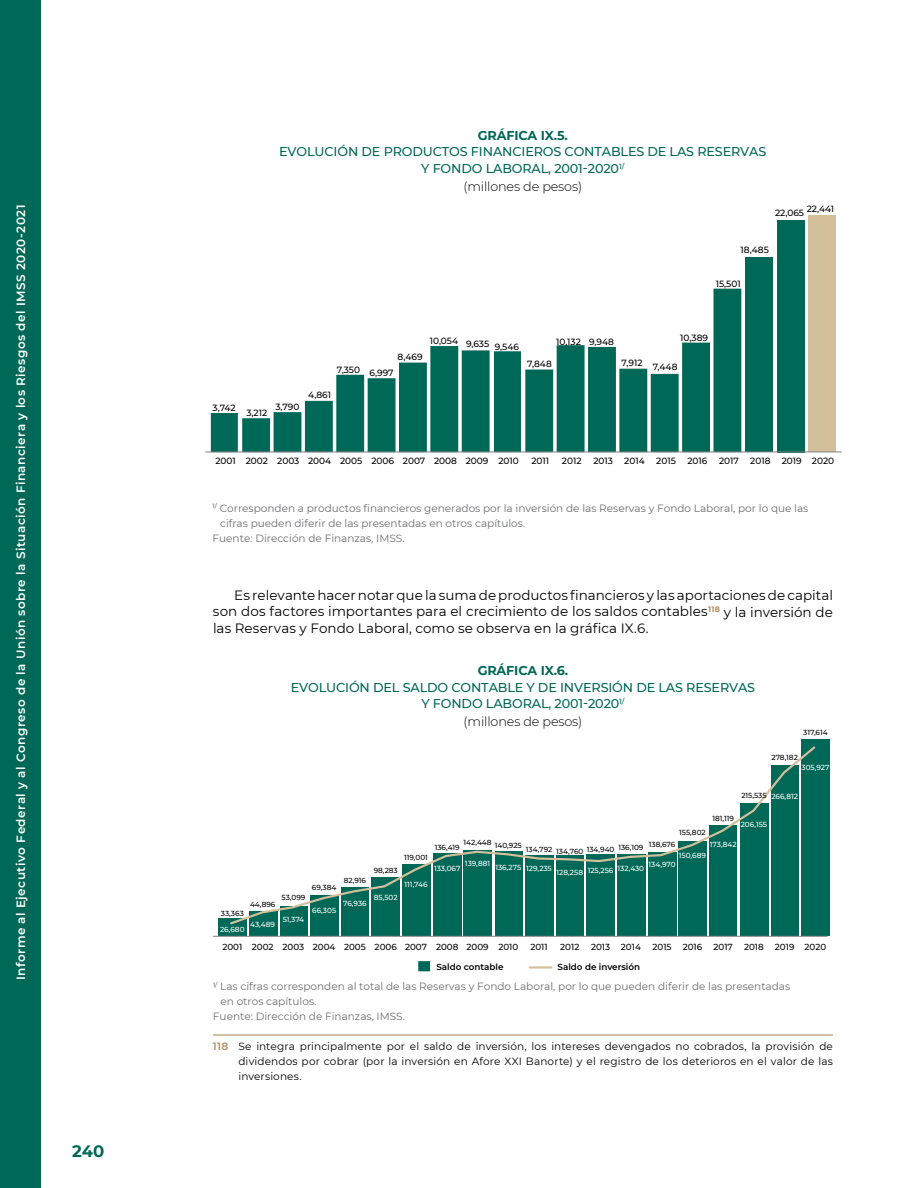
<style>
.page{position:relative;width:918px;height:1188px;background:#fff}
.page>*{position:absolute;margin:0;border:0;box-sizing:border-box;transform-origin:0 0}
.t1{font:700 16.5px "Montserrat";color:#006857}
.t2{font:13.5px/16.5px "Montserrat";letter-spacing:.005em;color:#000;text-align:justify}
.t3{font:500 12.75px/16.5px "Montserrat";letter-spacing:-.01em;color:#006857;text-align:center}
.t4{font:300 12.75px "Montserrat";letter-spacing:-.01em;color:#000}
.t5{font:700 12.75px "Montserrat";letter-spacing:-.01em;color:#006857}
.t6{font:600 12px "Montserrat";letter-spacing:.04em;color:#fff}
.t7{font:10.5px "Montserrat";color:#6d6e71}
.t8{font:10.5px/15px "Montserrat";letter-spacing:.01em;color:#000;text-align:justify}
.t9{font:500 9px "Montserrat";color:#000}
.t10{font:500 8.7px "Montserrat";letter-spacing:-.005em;color:#000}
.t11{font:600 8.7px "Montserrat";color:#000}
.t12{font:500 7.35px "Montserrat";color:#000}
.t13{font:500 7.35px "Montserrat";color:#fff}
.s1{font-weight:600;color:#b38e5c}
</style>
<div class="page">
<div style="left:0;top:0;width:40px;height:1188px;background:#006857"></div>
<hr style="left:213px;top:1034px;width:620px;height:2px;background:#b38e5c">
<div style="left:808px;top:216px;width:28px;height:236px;background:#d4bf9b"></div>
<div style="left:745px;top:257px;width:28px;height:195px;background:#006857"></div>
<div style="left:777px;top:220px;width:27px;height:232px;background:#006857"></div>
<svg style="left:211px;top:289px;width:530px;height:163px"></svg>
<hr style="left:205px;top:452px;width:637px;height:1px;background:#808285">
<div style="left:218px;top:918px;width:29px;height:18px;background:#006857"></div>
<div style="left:249px;top:912px;width:28px;height:24px;background:#006857"></div>
<div style="left:280px;top:906px;width:28px;height:30px;background:#006857"></div>
<div style="left:310px;top:896px;width:29px;height:40px;background:#006857"></div>
<div style="left:341px;top:887px;width:28px;height:49px;background:#006857"></div>
<div style="left:372px;top:878px;width:28px;height:58px;background:#006857"></div>
<div style="left:402px;top:864px;width:29px;height:72px;background:#006857"></div>
<div style="left:433px;top:853px;width:29px;height:83px;background:#006857"></div>
<div style="left:464px;top:850px;width:28px;height:86px;background:#006857"></div>
<div style="left:495px;top:851px;width:27px;height:85px;background:#006857"></div>
<div style="left:525px;top:855px;width:29px;height:81px;background:#006857"></div>
<div style="left:556px;top:855px;width:28px;height:81px;background:#006857"></div>
<div style="left:586px;top:854px;width:29px;height:82px;background:#006857"></div>
<div style="left:617px;top:854px;width:29px;height:82px;background:#006857"></div>
<div style="left:648px;top:853px;width:28px;height:83px;background:#006857"></div>
<div style="left:678px;top:842px;width:29px;height:94px;background:#006857"></div>
<div style="left:710px;top:826px;width:27px;height:110px;background:#006857"></div>
<div style="left:740px;top:804px;width:28px;height:132px;background:#006857"></div>
<div style="left:771px;top:765px;width:28px;height:171px;background:#006857"></div>
<div style="left:801px;top:740px;width:29px;height:196px;background:#006857"></div>
<svg style="left:230px;top:746px;width:586px;height:180px"></svg>
<hr style="left:530px;top:966px;width:22px;height:3px;background:#d4bf9b">
<div style="left:419px;top:962px;width:10px;height:9px;background:#006857"></div>
<div style="left:418px;top:961px;width:12px;height:10px;border:1px solid #006857"></div>
<hr style="left:213px;top:936px;width:615px;height:1px;background:#808285">
<p class="t6" style="left:12px;top:980px;width:777px;rotate:-90deg">Informe al Ejecutivo Federal y al Congreso de la Unión sobre la Situación Financiera y los Riesgos del IMSS 2020-2021</p>
<h1 class="t1" style="left:72px;top:1140px;width:33px">240</h1>
<p class="t5" style="left:478px;top:126px;width:92px">GRÁFICA IX.5.</p>
<p class="t3" style="left:279px;top:143px;width:489px">EVOLUCIÓN DE PRODUCTOS FINANCIEROS CONTABLES DE LAS RESERVAS<br>Y FONDO LABORAL, 2001-2020<sup>1/</sup></p>
<p class="t4" style="left:463px;top:178px;width:120px">(millones de pesos)</p>
<p class="t9" style="left:807px;top:202px;width:29px">22,441</p>
<p class="t9" style="left:775px;top:207px;width:31px">22,065</p>
<p class="t9" style="left:741px;top:244px;width:30px">18,485</p>
<p class="t9" style="left:716px;top:277px;width:27px">15,501</p>
<p class="t9" style="left:213px;top:401px;width:25px">3,742</p>
<p class="t9" style="left:246px;top:407px;width:22px">3,212</p>
<p class="t9" style="left:275px;top:401px;width:26px">3,790</p>
<p class="t9" style="left:430px;top:337px;width:91px">10,054 9,635 9,546</p>
<p class="t9" style="left:398px;top:350px;width:26px">8,469</p>
<p class="t9" style="left:337px;top:365px;width:58px">7,350 6,997</p>
<p class="t9" style="left:308px;top:389px;width:25px">4,861</p>
<p class="t9" style="left:556px;top:335px;width:59px">10,132 9,948</p>
<p class="t9" style="left:527px;top:358px;width:26px">7,848</p>
<p class="t9" style="left:622px;top:356px;width:22px">7,912</p>
<p class="t9" style="left:680px;top:331px;width:29px">10,389</p>
<p class="t9" style="left:653px;top:361px;width:26px">7,448</p>
<p class="t9" style="left:215px;top:455px;width:305px">2001 2002 2003 2004 2005 2006 2007 2008 2009 2010</p>
<p class="t9" style="left:532px;top:455px;width:19px">2011</p>
<p class="t9" style="left:562px;top:455px;width:21px">2012</p>
<p class="t9" style="left:593px;top:455px;width:21px">2013</p>
<p class="t9" style="left:624px;top:455px;width:22px">2014</p>
<p class="t9" style="left:656px;top:455px;width:21px">2015</p>
<p class="t9" style="left:687px;top:455px;width:21px">2016</p>
<p class="t9" style="left:719px;top:455px;width:21px">2017</p>
<p class="t9" style="left:750px;top:455px;width:22px">2018</p>
<p class="t9" style="left:782px;top:455px;width:54px">2019 2020</p>
<p class="t7" style="left:213px;top:501px;width:597px"><sup>1/</sup> Corresponden a productos financieros generados por la inversión de las Reservas y Fondo Laboral, por lo que las</p>
<p class="t7" style="left:220px;top:516px;width:307px">cifras pueden diferir de las presentadas en otros capítulos.</p>
<p class="t7" style="left:213px;top:531px;width:193px">Fuente: Dirección de Finanzas, IMSS.</p>
<p class="t2" style="left:213px;top:586px;width:621px;text-indent:21px">Es relevante hacer notar que la suma de productos financieros y las aportaciones de capital son dos factores importantes para el crecimiento de los saldos contables<sup>118</sup> y la inversión de las Reservas y Fondo Laboral, como se observa en la gráfica IX.6.</p>
<p class="t5" style="left:478px;top:662px;width:92px">GRÁFICA IX.6.</p>
<p class="t3" style="left:291px;top:679px;width:466px">EVOLUCIÓN DEL SALDO CONTABLE Y DE INVERSIÓN DE LAS RESERVAS<br>Y FONDO LABORAL, 2001-2020<sup>1/</sup></p>
<p class="t4" style="left:464px;top:713px;width:120px">(millones de pesos)</p>
<p class="t12" style="left:803px;top:728px;width:26px">317,614</p>
<p class="t13" style="left:801px;top:762px;width:29px">305,927</p>
<p class="t12" style="left:772px;top:752px;width:28px">278,182</p>
<p class="t12" style="left:741px;top:791px;width:27px">215,535</p>
<p class="t13" style="left:771px;top:791px;width:28px">266,812</p>
<p class="t12" style="left:712px;top:813px;width:23px">181,119</p>
<p class="t13" style="left:741px;top:819px;width:28px">206,155</p>
<p class="t12" style="left:679px;top:827px;width:28px">155,802</p>
<p class="t12" style="left:435px;top:843px;width:26px">136,419</p>
<p class="t12" style="left:464px;top:839px;width:60px">142,448 140,925</p>
<p class="t12" style="left:649px;top:839px;width:28px">138,676</p>
<p class="t13" style="left:710px;top:839px;width:28px">173,842</p>
<p class="t12" style="left:526px;top:845px;width:119px">134,792 134,760 134,940 136,109</p>
<p class="t13" style="left:679px;top:850px;width:28px">150,689</p>
<p class="t12" style="left:404px;top:852px;width:25px">119,001</p>
<p class="t13" style="left:465px;top:858px;width:27px">139,881</p>
<p class="t13" style="left:649px;top:859px;width:29px">134,970</p>
<p class="t13" style="left:495px;top:862px;width:58px">136,275 129,235</p>
<p class="t13" style="left:557px;top:865px;width:89px">128,258 125,256 132,430</p>
<p class="t13" style="left:434px;top:863px;width:28px">133,067</p>
<p class="t12" style="left:374px;top:865px;width:26px">98,283</p>
<p class="t12" style="left:344px;top:875px;width:24px">82,916</p>
<p class="t13" style="left:405px;top:879px;width:24px">111,746</p>
<p class="t12" style="left:312px;top:882px;width:26px">69,384</p>
<p class="t13" style="left:374px;top:892px;width:25px">85,502</p>
<p class="t12" style="left:282px;top:892px;width:25px">53,099</p>
<p class="t13" style="left:343px;top:898px;width:25px">76,936</p>
<p class="t12" style="left:250px;top:899px;width:27px">44,896</p>
<p class="t13" style="left:312px;top:906px;width:26px">66,305</p>
<p class="t12" style="left:221px;top:908px;width:24px">33,363</p>
<p class="t13" style="left:283px;top:914px;width:23px">51,374</p>
<p class="t13" style="left:250px;top:919px;width:26px">43,489</p>
<p class="t13" style="left:220px;top:924px;width:26px">26,680</p>
<p class="t10" style="left:222px;top:941px;width:297px">2001 2002 2003 2004 2005 2006 2007 2008 2009 2010</p>
<p class="t10" style="left:530px;top:941px;width:19px">2011</p>
<p class="t10" style="left:560px;top:941px;width:21px">2012</p>
<p class="t10" style="left:591px;top:941px;width:51px">2013 2014</p>
<p class="t10" style="left:653px;top:941px;width:21px">2015</p>
<p class="t10" style="left:683px;top:941px;width:21px">2016</p>
<p class="t10" style="left:714px;top:941px;width:21px">2017</p>
<p class="t10" style="left:744px;top:941px;width:21px">2018</p>
<p class="t10" style="left:775px;top:941px;width:53px">2019 2020</p>
<p class="t11" style="left:436px;top:961px;width:69px">Saldo contable</p>
<p class="t11" style="left:558px;top:961px;width:84px">Saldo de inversión</p>
<p class="t7" style="left:213px;top:979px;width:579px"><sup>1/</sup> Las cifras corresponden al total de las Reservas y Fondo Laboral, por lo que pueden diferir de las presentadas</p>
<p class="t7" style="left:220px;top:994px;width:97px">en otros capítulos.</p>
<p class="t7" style="left:213px;top:1009px;width:193px">Fuente: Dirección de Finanzas, IMSS.</p>
<p class="t8" style="left:238px;top:1038px;width:596px;text-indent:-25px"><span class="s1">118</span> Se integra principalmente por el saldo de inversión, los intereses devengados no cobrados, la provisión de dividendos por cobrar (por la inversión en Afore XXI Banorte) y el registro de los deterioros en el valor de las inversiones.</p>
</div>
